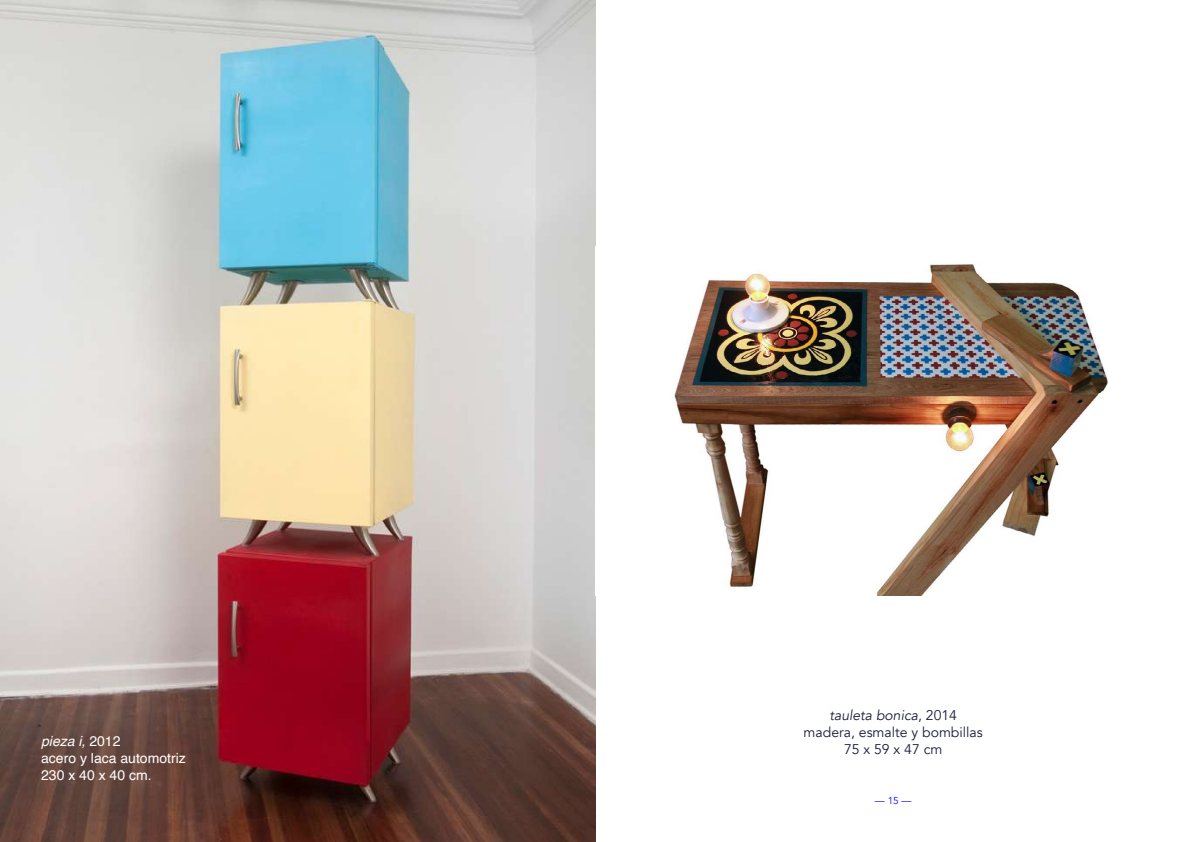
<style>
.page{position:relative;width:1191px;height:842px;background:#fff}
.page>*{position:absolute;margin:0;border:0;box-sizing:border-box;transform-origin:0 0}
.t1{font:14px/16.8px "Avenir";color:#1b1d3d;text-align:center}
.t2{font:14px/16.8px "Helvetica";color:#fff}
.t3{font:10px "Avenir";color:#0a0aff}
.s1{font-style:italic}
</style>
<div class="page">
<img style="left:0;top:0;width:595px;height:842px">
<img style="left:674px;top:262px;width:434px;height:333px">
<p class="t2" style="left:41px;top:733px;width:146px"><span class="s1">pieza i,</span> 2012<br>acero y laca automotriz<br>230 x 40 x 40 cm.</p>
<p class="t1" style="left:803px;top:707px;width:181px"><span class="s1">tauleta bonica</span>, 2014 madera, esmalte y bombillas<br>75 x 59 x 47 cm</p>
<p class="t3" style="left:875px;top:794px;width:38px">— 15 —</p>
</div>
